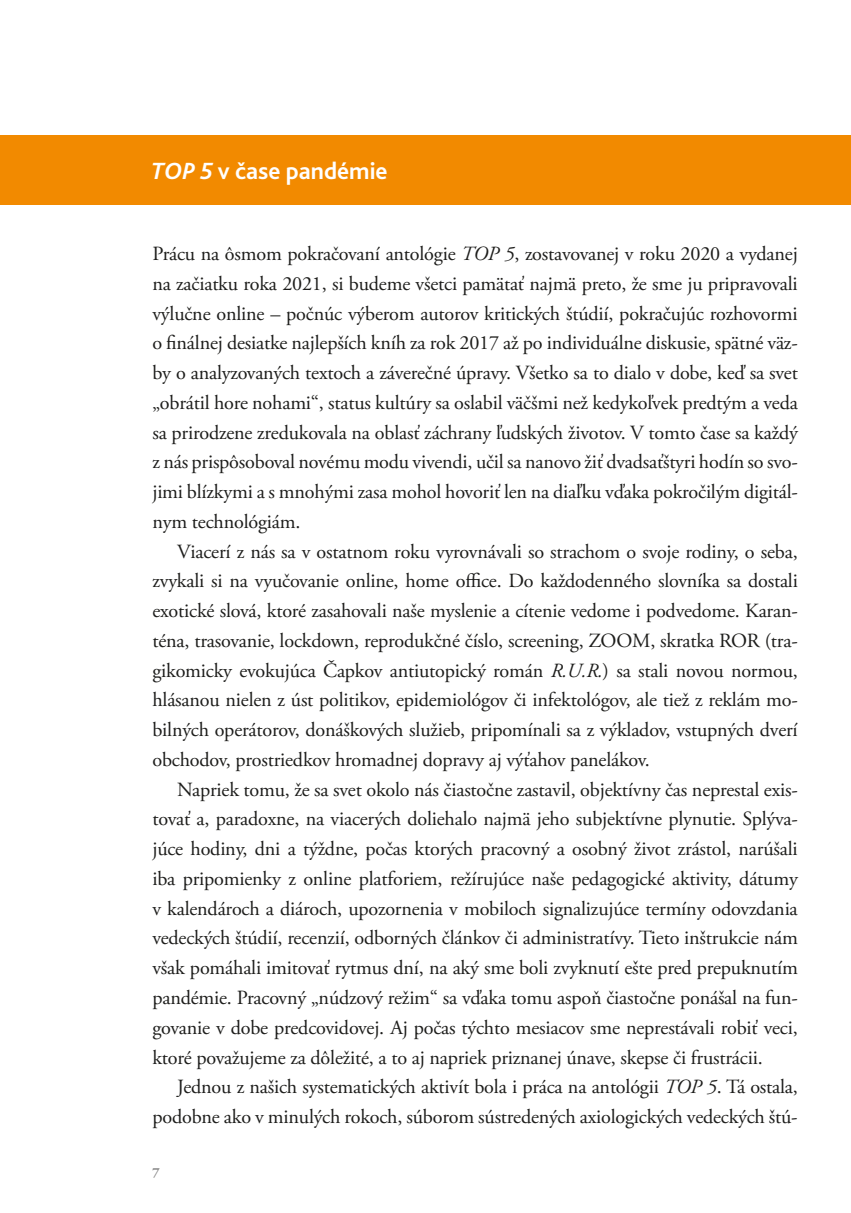
<style>
.page{position:relative;width:851px;height:1213px;background:#fff}
.page>*{position:absolute;margin:0;border:0;box-sizing:border-box;transform-origin:0 0}
.t1{font:700 24.5px "Bliss 2";color:#fff}
.t2{font:20.12px/29.8px "Adobe Garamond Pro";letter-spacing:-.01em;color:#1d1d1b;text-align:justify}
.t3{font:700 14px "Adobe Garamond Pro";color:#878787}
.s1{font-style:italic}
</style>
<div class="page">
<div style="left:0;top:135px;width:850px;height:69px;background:#f28a00"></div>
<p class="t1" style="left:152px;top:156px;width:237px"><span class="s1">TOP 5</span> v čase pandémie</p>
<p class="t2" style="left:152px;top:239px;width:646px">Prácu na ôsmom pokračovaní antológie <span class="s1">TOP 5</span>, zostavovanej v roku 2020 a vydanej na začiatku roka 2021, si budeme všetci pamätať najmä preto, že sme ju pripravovali výlučne online – počnúc výberom autorov kritických štúdií, pokračujúc rozhovormi o finálnej desiatke najlepších kníh za rok 2017 až po individuálne diskusie, spätné väz&shy;by o analyzovaných textoch a záverečné úpravy. Všetko sa to dialo v dobe, keď sa svet „obrátil hore nohami“, status kultúry sa oslabil väčšmi než kedykoľvek predtým a veda sa prirodzene zredukovala na oblasť záchrany ľudských životov. V tomto čase sa každý z nás prispôsoboval novému modu vivendi, učil sa nanovo žiť dvadsaťštyri hodín so svo&shy;jimi blízkymi a s mnohými zasa mohol hovoriť len na diaľku vďaka pokročilým digitál&shy;nym technológiám.</p>
<p class="t2" style="left:152px;top:537px;width:646px;text-indent:25px">Viacerí z nás sa v ostatnom roku vyrovnávali so strachom o svoje rodiny, o seba, zvykali si na vyučovanie online, home office. Do každodenného slovníka sa dostali exotické slová, ktoré zasahovali naše myslenie a cítenie vedome i podvedome. Karan&shy;téna, trasovanie, lockdown, reprodukčné číslo, screening, ZOOM, skratka ROR (tra&shy;gikomicky evokujúca Čapkov antiutopický román <span class="s1">R.U.R.</span>) sa stali novou normou, hlásanou nielen z úst politikov, epidemiológov či infektológov, ale tiež z reklám mo&shy;bilných operátorov, donáškových služieb, pripomínali sa z výkladov, vstupných dverí obchodov, prostriedkov hromadnej dopravy aj výťahov panelákov.</p>
<p class="t2" style="left:152px;top:775px;width:646px;text-indent:25px">Napriek tomu, že sa svet okolo nás čiastočne zastavil, objektívny čas neprestal exis&shy;tovať a, paradoxne, na viacerých doliehalo najmä jeho subjektívne plynutie. Splýva&shy;júce hodiny, dni a týždne, počas ktorých pracovný a osobný život zrástol, narúšali iba pripomienky z online platforiem, režírujúce naše pedagogické aktivity, dátumy v kalendároch a diároch, upozornenia v mobiloch signalizujúce termíny odovzdania vedeckých štúdií, recenzií, odborných článkov či administratívy. Tieto inštrukcie nám však pomáhali imitovať rytmus dní, na aký sme boli zvyknutí ešte pred prepuknutím pandémie. Pracovný „núdzový režim“ sa vďaka tomu aspoň čiastočne ponášal na fun&shy;govanie v dobe predcovidovej. Aj počas týchto mesiacov sme neprestávali robiť veci, ktoré považujeme za dôležité, a to aj napriek priznanej únave, skepse či frustrácii.</p>
<p class="t2" style="left:152px;top:1072px;width:646px;text-align:right">Jednou z našich systematických aktivít bola i práca na antológii <span class="s1">TOP 5</span>. Tá ostala, podobne ako v minulých rokoch, súborom sústredených axiologických vedeckých štú-</p>
<p class="t3" style="left:152px;top:1164px;width:9px">7</p>
</div>
